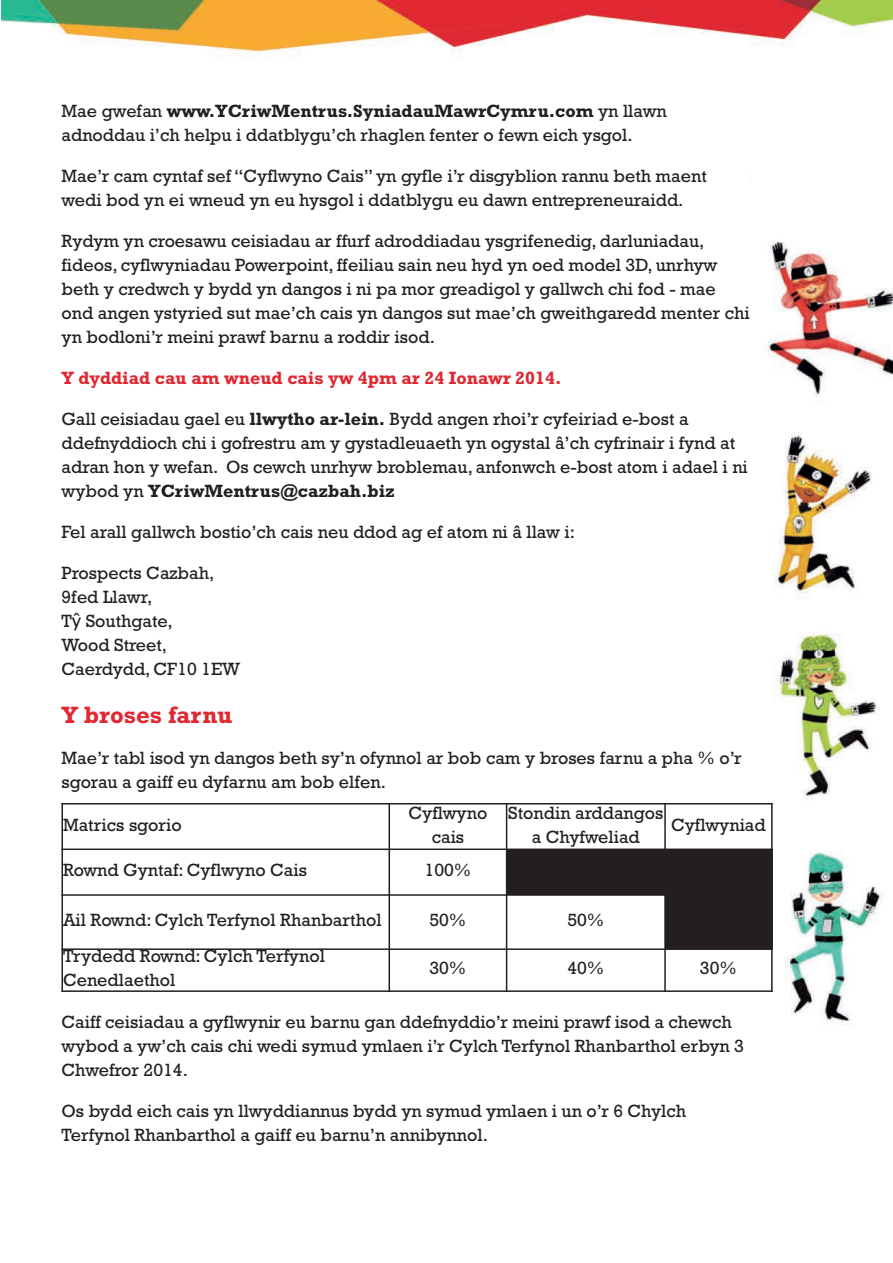
<style>
.page{position:relative;width:893px;height:1263px;background:#fff}
.page>*{position:absolute;margin:0;border:0;box-sizing:border-box;transform-origin:0 0}
.t1{font:700 24px "Rockwell";color:#e02833}
.t2{font:18px/24px "Rockwell";color:#231f20}
.t3{font:700 18px "Rockwell";color:#e02833}
.s1{font-weight:700}
.s2{font-family:"Lucida Grande"}
</style>
<div class="page">
<img style="left:2px;top:0;width:891px;height:1026px">
<div style="left:62px;top:104px;width:688px;height:1070px;background:#fff"></div>
<div style="left:665px;top:803px;width:108px;height:46px;background:#fff"></div>
<div style="left:507px;top:849px;width:158px;height:46px;background:#231f20"></div>
<div style="left:665px;top:849px;width:108px;height:46px;background:#231f20"></div>
<div style="left:665px;top:895px;width:108px;height:54px;background:#231f20"></div>
<div style="left:665px;top:949px;width:108px;height:43px;background:#fff"></div>
<hr style="left:62px;top:803px;width:1px;height:189px;background:#231f20">
<hr style="left:389px;top:803px;width:1px;height:189px;background:#231f20">
<hr style="left:506px;top:803px;width:1px;height:189px;background:#231f20">
<hr style="left:664px;top:803px;width:2px;height:189px;background:#231f20">
<hr style="left:771px;top:803px;width:2px;height:189px;background:#231f20">
<hr style="left:62px;top:803px;width:711px;height:1px;background:#231f20">
<hr style="left:62px;top:848px;width:711px;height:2px;background:#231f20">
<hr style="left:62px;top:894px;width:711px;height:2px;background:#231f20">
<hr style="left:62px;top:948px;width:711px;height:2px;background:#231f20">
<hr style="left:62px;top:990px;width:711px;height:2px;background:#231f20">
<p class="t2" style="left:62px;top:99px;width:607px">Mae gwefan <span class="s1">www.YCriwMentrus.SyniadauMawrCymru.com</span> yn llawn adnoddau i’ch helpu i ddatblygu’ch rhaglen fenter o fewn eich ysgol.</p>
<p class="t2" style="left:62px;top:164px;width:647px">Mae’r cam cyntaf sef “Cyflwyno Cais” yn gyfle i’r disgyblion rannu beth maent wedi bod yn ei wneud yn eu hysgol i ddatblygu eu dawn entrepreneuraidd.</p>
<p class="t2" style="left:62px;top:229px;width:690px">Rydym yn croesawu ceisiadau ar ffurf adroddiadau ysgrifenedig, darluniadau, fideos, cyflwyniadau Powerpoint, ffeiliau sain neu hyd yn oed model 3D, unrhyw beth y credwch y bydd yn dangos i ni pa mor greadigol y gallwch chi fod - mae ond angen ystyried sut mae’ch cais yn dangos sut mae’ch gweithgaredd menter chi yn bodloni’r meini prawf barnu a roddir isod.</p>
<p class="t3" style="left:62px;top:367px;width:501px">Y dyddiad cau am wneud cais yw 4pm ar 24 Ionawr 2014.</p>
<p class="t2" style="left:62px;top:406px;width:688px">Gall ceisiadau gael eu <span class="s1">llwytho ar-lein.</span> Bydd angen rhoi’r cyfeiriad e-bost a ddefnyddioch chi i gofrestru am y gystadleuaeth yn ogystal â’ch cyfrinair i fynd at adran hon y wefan. Os cewch unrhyw broblemau, anfonwch e-bost atom i adael i ni wybod yn <span class="s1">YCriwMentrus@cazbah.biz</span></p>
<p class="t2" style="left:62px;top:519px;width:515px">Fel arall gallwch bostio’ch cais neu ddod ag ef atom ni â llaw i:</p>
<p class="t2" style="left:62px;top:560px;width:180px">Prospects Cazbah,<br>9fed Llawr,<br>T<span class="s2">ŷ</span> Southgate,<br>Wood Street,<br>Caerdydd, CF10 1EW</p>
<h1 class="t1" style="left:62px;top:700px;width:172px">Y broses farnu</h1>
<p class="t2" style="left:62px;top:746px;width:682px">Mae’r tabl isod yn dangos beth sy’n ofynnol ar bob cam y broses farnu a pha % o’r sgorau a gaiff eu dyfarnu am bob elfen.</p>
<p class="t2" style="left:63px;top:812px;width:120px">Matrics sgorio</p>
<p class="t2" style="left:408px;top:800px;width:80px;text-align:center">Cyflwyno cais</p>
<p class="t2" style="left:508px;top:800px;width:157px;text-align:center">Stondin arddangos a Chyfweliad</p>
<p class="t2" style="left:671px;top:812px;width:96px">Cyflwyniad</p>
<p class="t2" style="left:63px;top:858px;width:245px">Rownd Gyntaf: Cyflwyno Cais</p>
<p class="t2" style="left:425px;top:858px;width:48px">100%</p>
<p class="t2" style="left:63px;top:908px;width:320px">Ail Rownd: Cylch Terfynol Rhanbarthol</p>
<p class="t2" style="left:429px;top:908px;width:38px">50%</p>
<p class="t2" style="left:567px;top:908px;width:38px">50%</p>
<p class="t2" style="left:63px;top:944px;width:263px">Trydedd Rownd: Cylch Terfynol<br>Cenedlaethol</p>
<p class="t2" style="left:429px;top:956px;width:38px">30%</p>
<p class="t2" style="left:567px;top:956px;width:38px">40%</p>
<p class="t2" style="left:700px;top:956px;width:38px">30%</p>
<p class="t2" style="left:62px;top:1010px;width:684px">Caiff ceisiadau a gyflwynir eu barnu gan ddefnyddio’r meini prawf isod a chewch wybod a yw’ch cais chi wedi symud ymlaen i’r Cylch Terfynol Rhanbarthol erbyn 3<br>Chwefror 2014.</p>
<p class="t2" style="left:62px;top:1099px;width:626px">Os bydd eich cais yn llwyddiannus bydd yn symud ymlaen i un o’r 6 Chylch<br>Terfynol Rhanbarthol a gaiff eu barnu’n annibynnol.</p>
</div>
